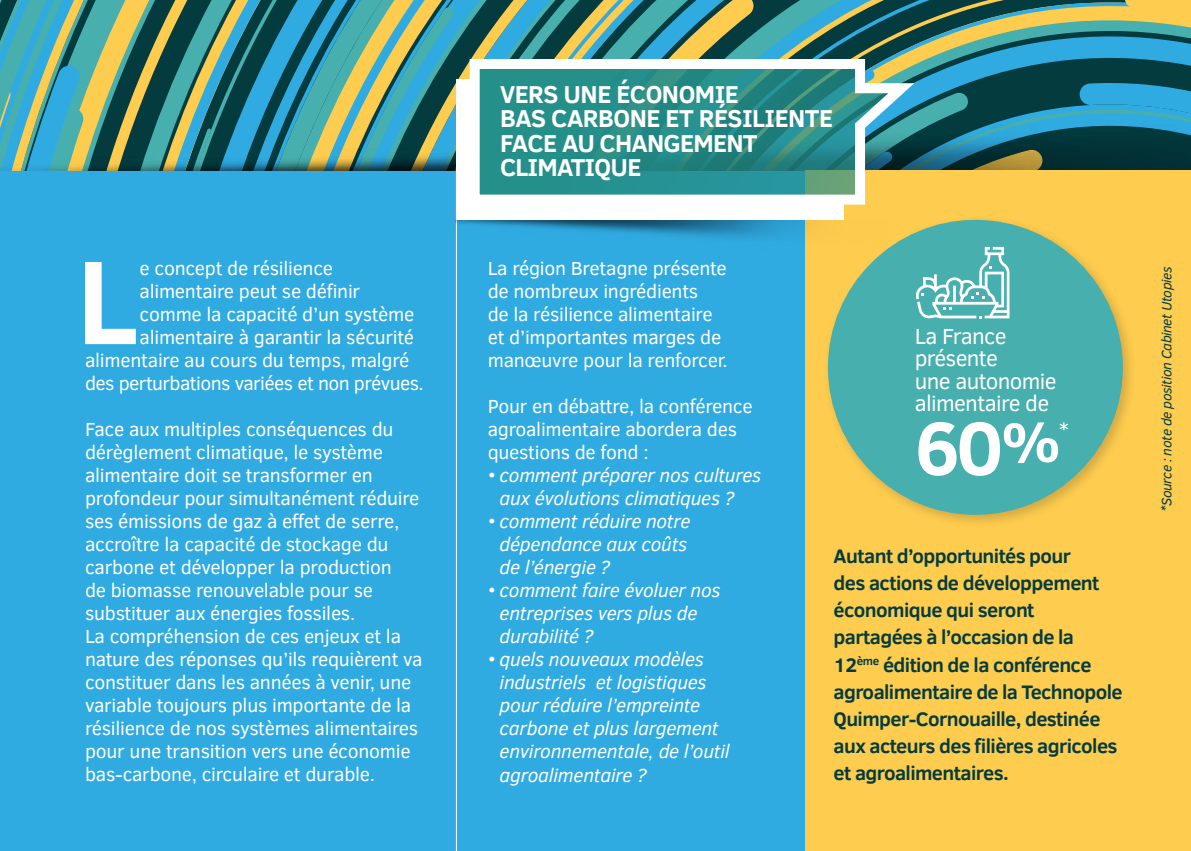
<style>
.page{position:relative;width:1191px;height:851px;background:#fff}
.page>*{position:absolute;margin:0;border:0;box-sizing:border-box;transform-origin:0 0}
.t1{font:700 121.6px "Clear Sans";color:#fff}
.t2{font:700 76.4px "Clear Sans";color:#fff}
.t3{font:700 25px/24.4px "Clear Sans";letter-spacing:-.02em;color:#fff}
.t4{font:22.4px/22.4px "Clear Sans";letter-spacing:-.03em;color:#fff}
.t5{font:700 20px/27.2px "Clear Sans";letter-spacing:-.03em;color:#043b3f}
.t6{font:19.4px/23px "Clear Sans";letter-spacing:-.015em;color:#fff}
.t7{font:italic 19.4px/23px "Clear Sans";letter-spacing:-.015em;color:#fff}
.t8{font:italic 14px "Clear Sans";letter-spacing:-.03em;color:#043b3f}
</style>
<div class="page">
<div style="left:0;top:170px;width:1191px;height:680px;background:#30abe1"></div>
<svg style="left:0;top:0;width:1191px;height:115px;background:#4a8b84"></svg>
<img style="left:0;top:115px;width:1191px;height:55px">
<hr style="left:456px;top:170px;width:1px;height:680px;background:#fff">
<div style="left:805px;top:170px;width:386px;height:680px;background:#fecc4e"></div>
<hr style="left:1190px;top:170px;width:1px;height:680px;background:#043b3f">
<div style="left:822px;top:214px;width:314px;height:314px;background:#231f20;opacity:.2"></div>
<div style="left:828px;top:220px;width:294px;height:294px;background:#47afad;border-radius:50%"></div>
<div style="left:456px;top:79px;width:20px;height:139px;background:#fff"></div>
<svg style="left:464px;top:54px;width:463px;height:155px;background:#529e95"></svg>
<div style="left:456px;top:199px;width:387px;height:21px;background:#fff"></div>
<svg style="left:916px;top:247px;width:93px;height:72px"></svg>
<h1 class="t1" style="left:76px;top:213px;width:62px">L</h1>
<p class="t6" style="left:140px;top:257px;width:195px">e concept de résilience</p>
<p class="t6" style="left:140px;top:280px;width:222px">alimentaire peut se définir</p>
<p class="t6" style="left:140px;top:303px;width:276px">comme la capacité d’un système</p>
<p class="t6" style="left:140px;top:326px;width:276px">alimentaire à garantir la sécurité</p>
<p class="t6" style="left:85px;top:349px;width:326px">alimentaire au cours du temps, malgré</p>
<p class="t6" style="left:85px;top:372px;width:340px">des perturbations variées et non prévues.</p>
<p class="t6" style="left:85px;top:418px;width:339px">Face aux multiples conséquences du dérèglement climatique, le système alimentaire doit se transformer en profondeur pour simultanément réduire ses émissions de gaz à effet de serre, accroître la capacité de stockage du carbone et développer la production<br>de biomasse renouvelable pour se substituer aux énergies fossiles.<br>La compréhension de ces enjeux et la nature des réponses qu’ils requièrent va constituer dans les années à venir, une variable toujours plus importante de la résilience de nos systèmes alimentaires pour une transition vers une économie bas-carbone, circulaire et durable.</p>
<p class="t3" style="left:500px;top:81px;width:335px">VERS UNE ÉCONOMIE<br>BAS CARBONE ET RÉSILIENTE<br>FACE AU CHANGEMENT<br>CLIMATIQUE</p>
<p class="t6" style="left:488px;top:257px;width:242px">La région Bretagne présente de nombreux ingrédients<br>de la résilience alimentaire et d’importantes marges de manœuvre pour la renforcer.</p>
<p class="t6" style="left:488px;top:395px;width:266px">Pour en débattre, la conférence agroalimentaire abordera des questions de fond :</p>
<p class="t7" style="left:499px;top:463px;width:263px;text-indent:-12px">• comment préparer nos cultures aux évolutions climatiques ?</p>
<p class="t7" style="left:499px;top:509px;width:192px;text-indent:-12px">• comment réduire notre dépendance aux coûts de l’énergie ?</p>
<p class="t7" style="left:499px;top:578px;width:222px;text-indent:-12px">• comment faire évoluer nos entreprises vers plus de durabilité ?</p>
<p class="t7" style="left:499px;top:647px;width:232px;text-indent:-12px">• quels nouveaux modèles industriels et logistiques pour réduire l’empreinte carbone et plus largement environnementale, de l’outil agroalimentaire ?</p>
<p class="t4" style="left:914px;top:325px;width:143px">La France présente<br>une autonomie alimentaire de</p>
<h2 class="t2" style="left:914px;top:392px;width:147px">60<sup>%</sup></h2>
<p class="t4" style="left:1058px;top:419px;width:12px">*</p>
<p class="t5" style="left:833px;top:541px;width:291px">Autant d’opportunités pour<br>des actions de développement économique qui seront partagées à l’occasion de la<br>12<sup>ème</sup> édition de la conférence agroalimentaire de la Technopole<br>Quimper-Cornouaille, destinée aux acteurs des filières agricoles et agroalimentaires.</p>
<p class="t8" style="left:1156px;top:512px;width:247px;rotate:-90deg">*Source : note de position Cabinet Utopies</p>
</div>
